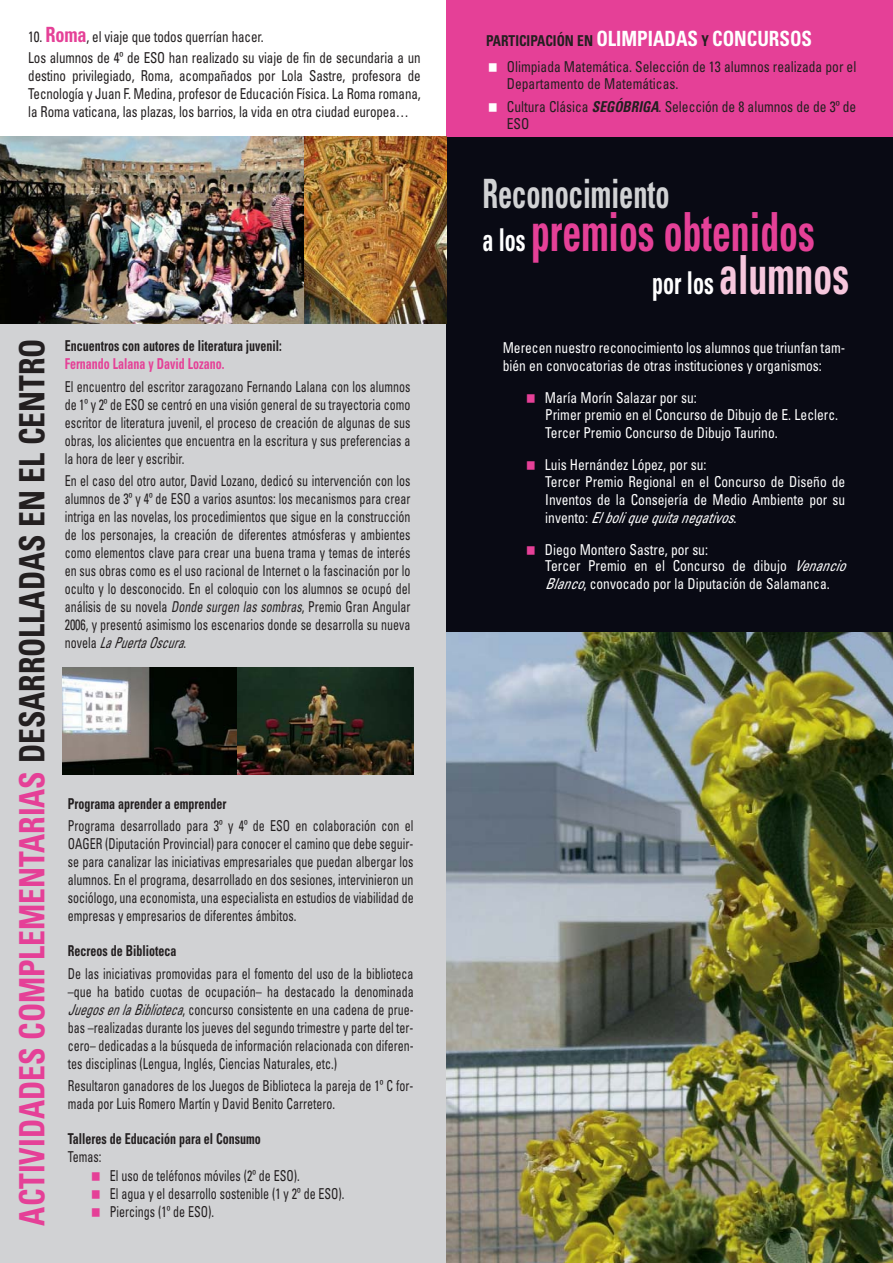
<style>
.page{position:relative;width:893px;height:1263px;background:#fff}
.page>*{position:absolute;margin:0;border:0;box-sizing:border-box;transform-origin:0 0}
.t1{font:700 condensed 53.85px/42.6px "Univers";color:#e54097;scale:.7 1}
.t2{font:700 condensed 40.5px "Univers";color:#d1d2d4;scale:.7 1}
.t3{font:700 condensed 34.95px "Univers";color:#e54097;scale:.9 1}
.t4{font:700 condensed 21px "Univers";color:#fff;scale:.9 1}
.t5{font:condensed 15px/18px "Univers";color:#231f20;text-align:justify;scale:.8 1}
.t6{font:condensed 15px/17.4px "Univers";color:#fff;scale:.9 1}
.t7{font:condensed 15px/18px "Univers";color:#231f20;scale:.87 1}
.t8{font:condensed 15px/16.8px "Univers";color:#231f20;scale:.9 1}
.t9{font:700 condensed 15px "Univers";color:#231f20;scale:.8 1}
.t10{font:700 condensed 15px "Univers";color:#e54097;scale:.8 1}
.s1{font-weight:700;font-size:21px;color:#e54097}
.s2{color:#231f20}
.s3{font-style:italic}
.s4{font-size:15px;color:#231f20}
.s5{font-weight:700;font-style:italic}
.s6{font-size:31.5px;color:#fff}
.s7{color:#f6c7dd}
</style>
<div class="page">
<div style="left:446px;top:1px;width:447px;height:136px;background:#e54097"></div>
<div style="left:0;top:324px;width:446px;height:939px;background:#d1d2d4"></div>
<div style="left:446px;top:137px;width:447px;height:497px;background:#090a14"></div>
<img style="left:446px;top:633px;width:447px;height:630px">
<img style="left:62px;top:667px;width:351px;height:107px">
<img style="left:0;top:137px;width:304px;height:187px">
<img style="left:304px;top:137px;width:142px;height:187px">
<p class="t7" style="left:28px;top:28px;width:453px;line-height:20.9px">10. <span class="s1">Roma</span>, el viaje que todos querrían hacer.<br>Los alumnos de 4º de ESO han realizado su viaje de fin de secundaria a un</p>
<p class="t7" style="left:28px;top:68px;width:453px;text-align:justify">destino privilegiado, Roma, acompañados por Lola Sastre, profesora de Tecnología y Juan F. Medina, profesor de Educación Física. La Roma romana, la Roma vaticana, las plazas, los barrios, la vida en otra ciudad europea…</p>
<h3 class="t3" style="left:19px;top:1226px;width:987px;rotate:-90deg">ACTIVIDADES COMPLEMENTARIAS <span class="s2">DESARROLLADAS EN EL CENTRO</span></h3>
<p class="t9" style="left:65px;top:341px;width:273px">Encuentros con autores de literatura juvenil:</p>
<p class="t10" style="left:65px;top:359px;width:201px">Fernando Lalana y David Lozano.</p>
<p class="t5" style="left:65px;top:379px;width:434px">El encuentro del escritor zaragozano Fernando Lalana con los alumnos de 1º y 2º de ESO se centró en una visión general de su trayectoria como escritor de literatura juvenil, el proceso de creación de algunas de sus obras, los alicientes que encuentra en la escritura y sus preferencias a la hora de leer y escribir.</p>
<p class="t5" style="left:65px;top:473px;width:434px">En el caso del otro autor, David Lozano, dedicó su intervención con los alumnos de 3º y 4º de ESO a varios asuntos: los mecanismos para crear intriga en las novelas, los procedimientos que sigue en la construcción de los personajes, la creación de diferentes atmósferas y ambientes como elementos clave para crear una buena trama y temas de interés en sus obras como es el uso racional de Internet o la fascinación por lo oculto y lo desconocido. En el coloquio con los alumnos se ocupó del análisis de su novela <span class="s3">Donde surgen las sombras</span>, Premio Gran Angular 2006, y presentó asimismo los escenarios donde se desarrolla su nueva n o v e l a <span class="s3">LaPuertaOscura</span>.</p>
<p class="t9" style="left:68px;top:798px;width:200px">Programa aprender a emprender</p>
<p class="t5" style="left:68px;top:818px;width:434px">Programa desarrollado para 3º y 4º de ESO en colaboración con el OAGER (Diputación Provincial) para conocer el camino que debe seguir&shy;se para canalizar las iniciativas empresariales que puedan albergar los alumnos. En el programa, desarrollado en dos sesiones, intervinieron un sociólogo, una economista, una especialista en estudios de viabilidad de empresas y empresarios de diferentes ámbitos.</p>
<p class="t9" style="left:68px;top:946px;width:137px">Recreos de Biblioteca</p>
<p class="t5" style="left:68px;top:966px;width:434px">De las iniciativas promovidas para el fomento del uso de la biblioteca –que ha batido cuotas de ocupación– ha destacado la denominada <span class="s3">JuegosenlaBiblioteca</span>, concurso consistente en una cadena de prue&shy;bas –realizadas durante los jueves del segundo trimestre y parte del ter&shy;cero– dedicadas a la búsqueda de información relacionada con diferen&shy;tes disciplinas (Lengua, Inglés, Ciencias Naturales, etc.)</p>
<p class="t5" style="left:68px;top:1078px;width:434px">Resultaron ganadores de los Juegos de Biblioteca la pareja de 1º C for&shy;mada por Luis Romero Martín y David Benito Carretero.</p>
<p class="t9" style="left:68px;top:1133px;width:243px">Talleres de Educación para el Consumo</p>
<p class="t5" style="left:68px;top:1149px;width:44px">Temas:</p>
<p class="t5" style="left:110px;top:1168px;width:295px">El uso de teléfonos móviles (2º de ESO).<br>El agua y el desarrollo sostenible (1 y 2º de ESO).</p>
<p class="t5" style="left:110px;top:1204px;width:132px">Piercings (1º de ESO).</p>
<h3 class="t4" style="left:486px;top:30px;width:364px"><span class="s4">PARTICIPACIÓN EN</span> OLIMPIADAS <span class="s4">Y</span> CONCURSOS</h3>
<p class="t8" style="left:507px;top:59px;width:390px">Olimpiada Matemática. Selección de 13 alumnos realizada por el<br>Departamento de Matemáticas.</p>
<p class="t8" style="left:507px;top:100px;width:390px">Cultura Clásica <span class="s5">SEGÓBRIGA</span>. Selección de 8 alumnos de de 3º de<br>ESO</p>
<h2 class="t2" style="left:482px;top:179px;width:269px">Reconocimiento</h2>
<h1 class="t1" style="left:652px;top:216px;width:283px;text-indent:-170px"><span class="s6">a los</span> premios obtenidos <span class="s6">por los</span> <span class="s7">alumnos</span></h1>
<p class="t6" style="left:503px;top:340px;width:382px;line-height:18px">Merecen nuestro reconocimiento los alumnos que triunfan tam&shy;bién en convocatorias de otras instituciones y organismos:</p>
<p class="t6" style="left:545px;top:390px;width:327px">María Morín Salazar por su:<br>Primer premio en el Concurso de Dibujo de E. Leclerc.<br>Tercer Premio Concurso de Dibujo Taurino.</p>
<p class="t6" style="left:545px;top:457px;width:335px">Luis Hernández López, por su:<br>Tercer Premio Regional en el Concurso de Diseño de Inventos de la Consejería de Medio Ambiente por su i n v e n t o : <span class="s3">Elboliquequitanegativos</span>.</p>
<p class="t6" style="left:545px;top:542px;width:341px">Diego Montero Sastre, por su:<br>Tercer Premio en el Concurso de dibujo <span class="s3">Venancio<br>Blanco</span>, convocado por la Diputación de Salamanca.</p>
</div>
